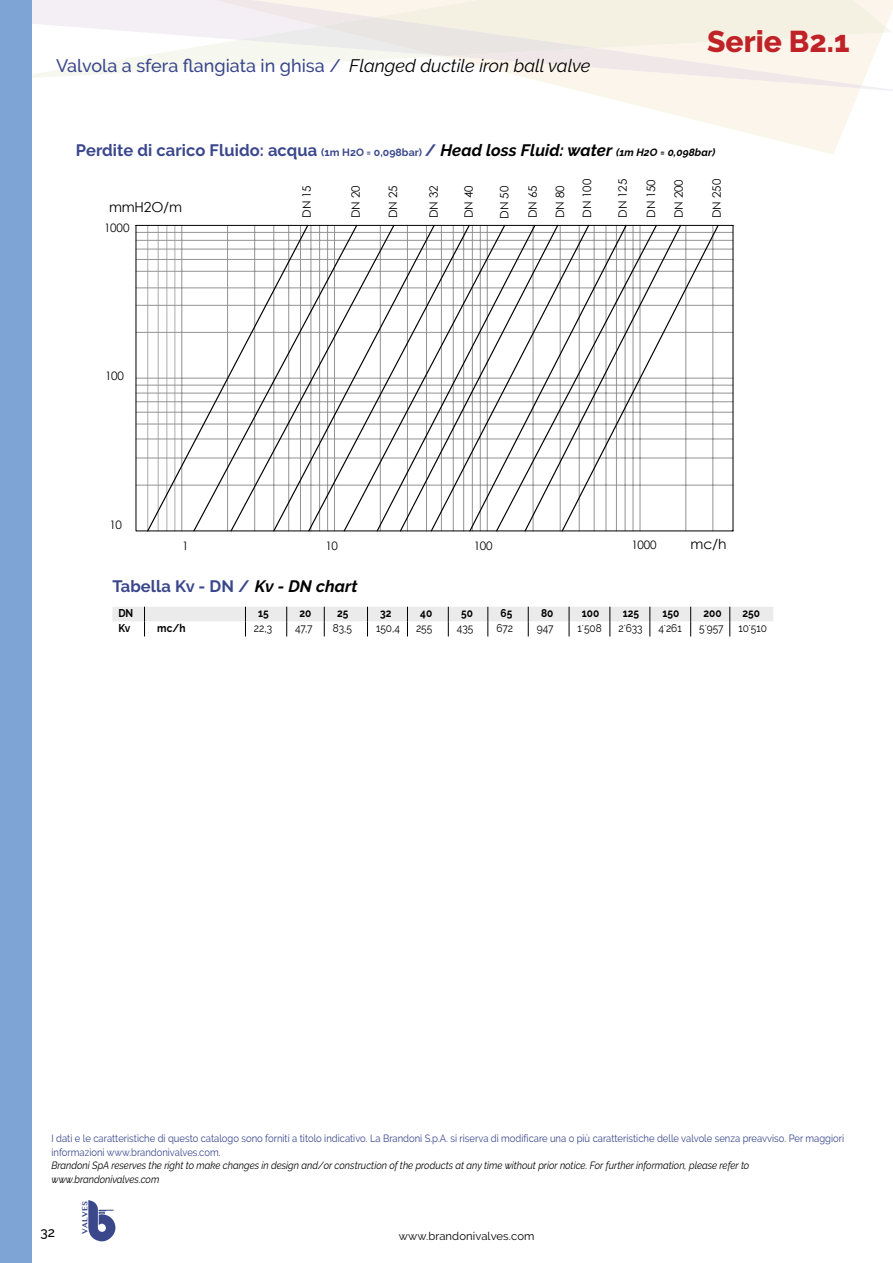
<style>
.page{position:relative;width:893px;height:1263px;background:#fff}
.page>*{position:absolute;margin:0;border:0;box-sizing:border-box;transform-origin:0 0}
.t1{font:800 30px "Raleway";color:#c02327}
.t2{font:500 18px "Raleway";color:#3a478c}
.t3{font:700 16.5px "Raleway";letter-spacing:.005em;color:#3a478c}
.t4{font:13.8px "Century Gothic";letter-spacing:-.01em;color:#000}
.t5{font:500 13.5px "Raleway";color:#000}
.t6{font:11.7px "Century Gothic";letter-spacing:-.025em;color:#000}
.t7{font:11.55px "Century Gothic";letter-spacing:-.02em;color:#000}
.t8{font:11.25px "Raleway";color:#000;scale:.9 1}
.t9{font:700 11.25px "Raleway";color:#000;scale:.9 1}
.t10{font:11.25px "Raleway";color:#000}
.t11{font:10.5px/13.5px "Raleway";color:#3a478c;scale:.9 1}
.t12{font:italic 10.5px/13.5px "Raleway";color:#000;scale:.9 1}
.t13{font:700 7.8px "Lao MN";color:#3a478b}
.s1{font-weight:400;font-style:italic;color:#000}
.s2{font-size:10.5px}
.s3{font-style:italic;color:#000}
.s4{font-style:italic;font-size:10.5px;color:#000}
</style>
<div class="page">
<svg style="left:135px;top:225px;width:599px;height:307px"></svg>
<svg style="left:146px;top:224px;width:574px;height:308px"></svg>
<svg style="left:112px;top:607px;width:661px;height:29px"></svg>
<svg style="left:585px;top:92px;width:274px;height:62px;fill:#fcf5ec"></svg>
<svg style="left:32px;top:0;width:861px;height:92px"></svg>
<svg style="left:165px;top:0;width:697px;height:88px"></svg>
<svg style="left:239px;top:0;width:647px;height:56px;background:#f3efe6"></svg>
<svg style="left:88px;top:1200px;width:27px;height:41px"></svg>
<div style="left:0;top:0;width:32px;height:1263px;background:#7ea4d6"></div>
<h2 class="t2" style="left:56px;top:55px;width:536px">Valvola a sfera flangiata in ghisa / <span class="s1">Flanged ductile iron ball valve</span></h2>
<h1 class="t1" style="left:707px;top:25px;width:144px">Serie B2.1</h1>
<h3 class="t3" style="left:76px;top:141px;width:641px">Perdite di carico Fluido: acqua <span class="s2">(1m H2O = 0,098bar)</span> / <span class="s3">Head loss Fluid: water</span> <span class="s4">(1m H2O = 0,098bar)</span></h3>
<h3 class="t4" style="left:109px;top:199px;width:75px">mmH2O/m</h3>
<p class="t6" style="left:104px;top:220px;width:27px">1000</p>
<p class="t6" style="left:105px;top:369px;width:20px">100</p>
<p class="t7" style="left:300px;top:218px;width:34px;rotate:-90deg">DN 15</p>
<p class="t7" style="left:553px;top:218px;width:34px;rotate:-90deg">DN 80</p>
<p class="t7" style="left:580px;top:218px;width:40px;rotate:-90deg">DN 100</p>
<p class="t7" style="left:616px;top:218px;width:40px;rotate:-90deg">DN 125</p>
<p class="t7" style="left:644px;top:218px;width:40px;rotate:-90deg">DN 150</p>
<p class="t7" style="left:348px;top:218px;width:34px;rotate:-90deg">DN 20</p>
<p class="t7" style="left:386px;top:218px;width:34px;rotate:-90deg">DN 25</p>
<p class="t7" style="left:671px;top:218px;width:40px;rotate:-90deg">DN 200</p>
<p class="t7" style="left:525px;top:218px;width:34px;rotate:-90deg">DN 65</p>
<p class="t7" style="left:462px;top:218px;width:34px;rotate:-90deg">DN 40</p>
<p class="t7" style="left:427px;top:218px;width:34px;rotate:-90deg">DN 32</p>
<p class="t7" style="left:497px;top:218px;width:34px;rotate:-90deg">DN 50</p>
<p class="t7" style="left:710px;top:218px;width:40px;rotate:-90deg">DN 250</p>
<p class="t6" style="left:109px;top:517px;width:14px">10</p>
<p class="t6" style="left:182px;top:538px;width:8px">1</p>
<p class="t6" style="left:326px;top:538px;width:14px">10</p>
<p class="t6" style="left:474px;top:538px;width:20px">100</p>
<p class="t6" style="left:632px;top:538px;width:27px">1000</p>
<h3 class="t4" style="left:691px;top:535px;width:38px">mc/h</h3>
<h3 class="t3" style="left:112px;top:576px;width:247px">Tabella Kv - DN / <span class="s3">Kv - DN chart</span></h3>
<p class="t9" style="left:118px;top:607px;width:18px">DN</p>
<p class="t9" style="left:258px;top:607px;width:13px">15</p>
<p class="t9" style="left:299px;top:607px;width:15px">20</p>
<p class="t9" style="left:337px;top:607px;width:14px">25</p>
<p class="t9" style="left:380px;top:607px;width:14px">32</p>
<p class="t9" style="left:420px;top:607px;width:15px">40</p>
<p class="t9" style="left:461px;top:607px;width:15px">50</p>
<p class="t9" style="left:501px;top:607px;width:15px">65</p>
<p class="t9" style="left:541px;top:607px;width:15px">80</p>
<p class="t9" style="left:582px;top:607px;width:21px">100</p>
<p class="t9" style="left:623px;top:607px;width:20px">125</p>
<p class="t9" style="left:663px;top:607px;width:20px">150</p>
<p class="t9" style="left:703px;top:607px;width:22px">200</p>
<p class="t9" style="left:743px;top:607px;width:21px">250</p>
<p class="t9" style="left:118px;top:622px;width:15px">Kv</p>
<p class="t9" style="left:157px;top:622px;width:33px">mc/h</p>
<p class="t8" style="left:254px;top:622px;width:22px">22,3</p>
<p class="t8" style="left:295px;top:622px;width:21px">47,7</p>
<p class="t8" style="left:333px;top:622px;width:23px">83,5</p>
<p class="t8" style="left:376px;top:622px;width:28px">150,4</p>
<p class="t8" style="left:416px;top:622px;width:20px">255</p>
<p class="t8" style="left:457px;top:622px;width:20px">435</p>
<p class="t8" style="left:496px;top:622px;width:20px">672</p>
<p class="t8" style="left:537px;top:622px;width:20px">947</p>
<p class="t8" style="left:578px;top:622px;width:28px">1 508</p>
<p class="t10" style="left:582px;top:616px;width:4px">.</p>
<p class="t8" style="left:618px;top:622px;width:29px">2 633</p>
<p class="t10" style="left:624px;top:616px;width:4px">.</p>
<p class="t8" style="left:658px;top:622px;width:27px">4 261</p>
<p class="t10" style="left:664px;top:616px;width:4px">.</p>
<p class="t8" style="left:699px;top:622px;width:29px">5 957</p>
<p class="t10" style="left:705px;top:616px;width:4px">.</p>
<p class="t8" style="left:738px;top:622px;width:33px">10 510</p>
<p class="t10" style="left:749px;top:616px;width:4px">.</p>
<p class="t11" style="left:52px;top:1131px;width:882px">I dati e le caratteristiche di questo catalogo sono forniti a titolo indicativo. La Brandoni S.p.A. si riserva di modificare una o più caratteristiche delle valvole senza preavviso. Per maggiori informazioni www.brandonivalves.com.</p>
<p class="t12" style="left:52px;top:1158px;width:777px">Brandoni SpA reserves the right to make changes in design and/or construction of the products at any time without prior notice. For further information, please refer to www.brandonivalves.com</p>
<p class="t5" style="left:40px;top:1225px;width:16px">32</p>
<p class="t13" style="left:80px;top:1233px;width:34px;rotate:-90deg">VALVES</p>
<p class="t10" style="left:399px;top:1229px;width:137px">www.brandonivalves.com</p>
</div>
